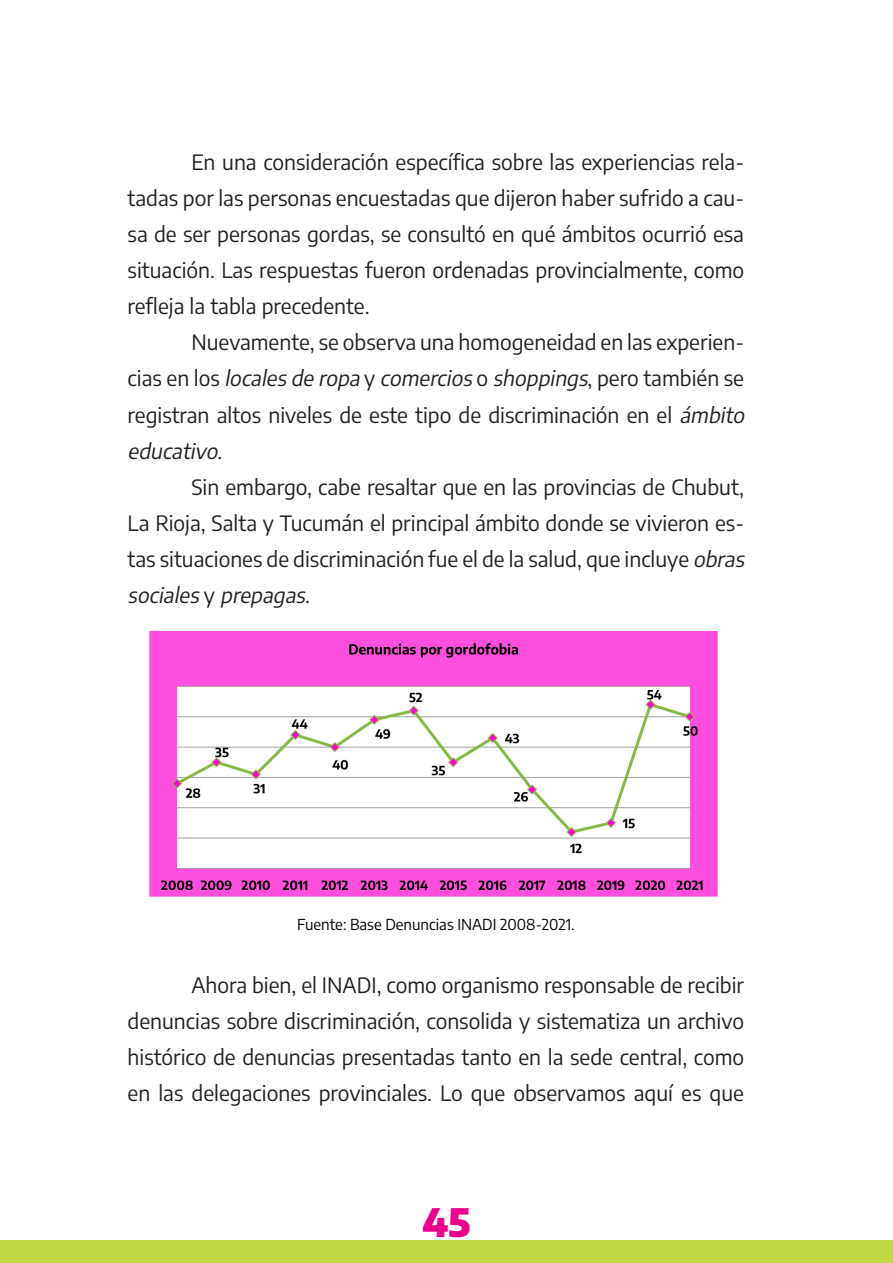
<style>
.page{position:relative;width:893px;height:1263px;background:#fff}
.page>*{position:absolute;margin:0;border:0;box-sizing:border-box;transform-origin:0 0}
.t1{font:900 39px "Encode Sans";color:#ed028c}
.t2{font:21px/36px "Encode Sans";color:#231f20;text-align:justify}
.t3{font:15px "Encode Sans";color:#000}
.s1{font-style:italic}
</style>
<div class="page">
<div style="left:0;top:1241px;width:893px;height:22px;background:#bfd745"></div>
<img style="left:149px;top:632px;width:570px;height:265px">
<p class="t2" style="left:128px;top:144px;width:618px;text-indent:64px">En una consideración específica sobre las experiencias rela&shy;tadas por las personas encuestadas que dijeron haber sufrido a cau&shy;sa de ser personas gordas, se consultó en qué ámbitos ocurrió esa situación. Las respuestas fueron ordenadas provincialmente, como refleja la tabla precedente.</p>
<p class="t2" style="left:128px;top:324px;width:623px;text-align:left;text-indent:64px">Nuevamente, se observa una homogeneidad en las experien&shy;c i a s e n l o s <span class="s1">locales de ropa</span> y <span class="s1">comercios</span> o <span class="s1">shoppings</span>, p e ro t a m b i é n s e registran altos niveles de este tipo de discriminación en el <span class="s1">ámbito educativo</span>.</p>
<p class="t2" style="left:128px;top:468px;width:623px;text-align:left;text-indent:64px">Sin embargo, cabe resaltar que en las provincias de Chubut, La Rioja, Salta y Tucumán el principal ámbito donde se vivieron es&shy;tas situaciones de discriminación fue el de la salud, que incluye <span class="s1">obras sociales</span> y <span class="s1">prepagas</span>.</p>
<p class="t3" style="left:297px;top:914px;width:279px">Fuente: Base Denuncias INADI 2008-2021.</p>
<p class="t2" style="left:128px;top:966px;width:618px;text-indent:64px">Ahora bien, el INADI, como organismo responsable de recibir denuncias sobre discriminación, consolida y sistematiza un archivo histórico de denuncias presentadas tanto en la sede central, como en las delegaciones provinciales. Lo que observamos aquí es que</p>
<h1 class="t1" style="left:422px;top:1196px;width:49px">45</h1>
</div>
